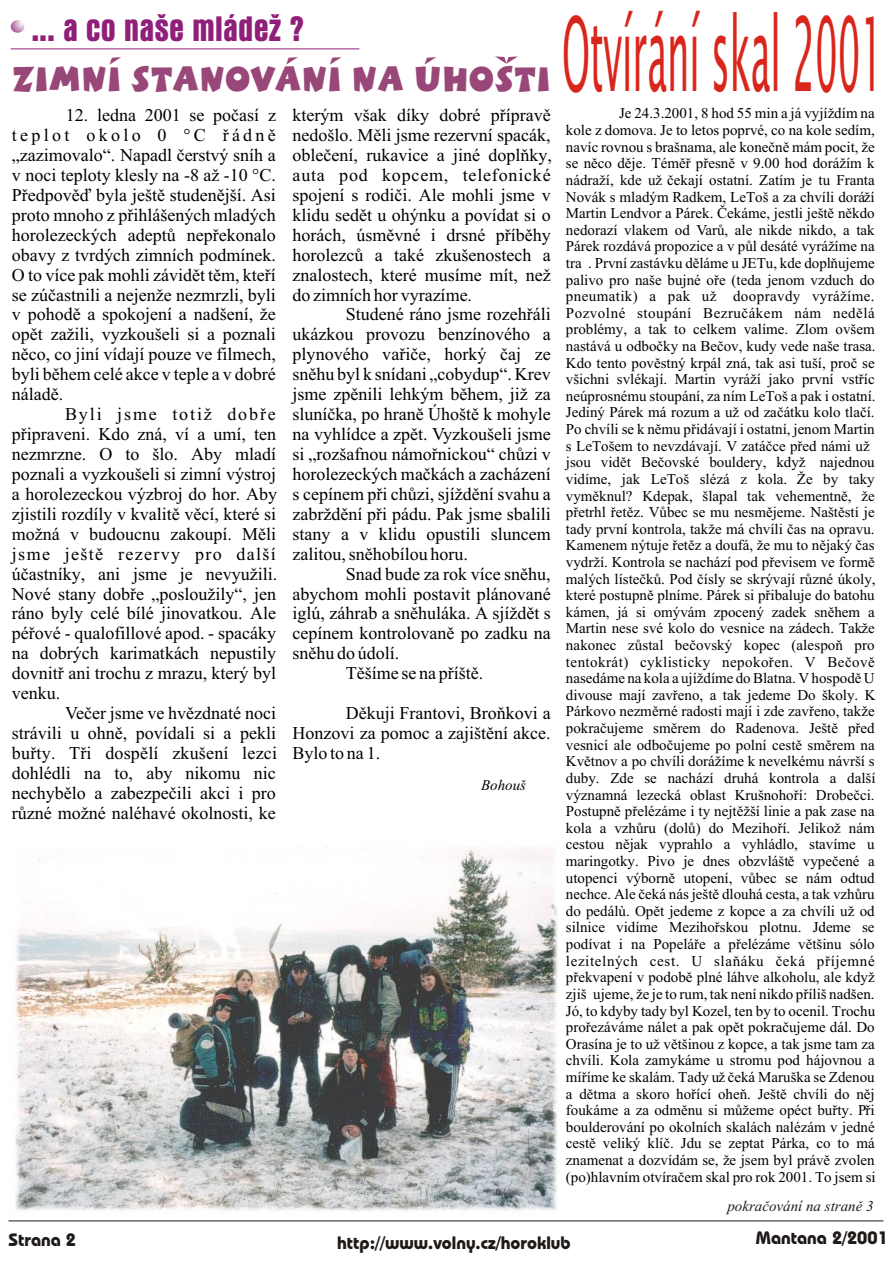
<style>
.page{position:relative;width:894px;height:1263px;background:#fff}
.page>*{position:absolute;margin:0;border:0;box-sizing:border-box;transform-origin:0 0}
.t1{font:102.45px "Lucida Sans Unicode";color:#d9261c;scale:.35 1}
.t2{font:36px "Boink LET";color:#994778;scale:1.1 1}
.t3{font:36px "Aurora Bd Cn BT";color:#8f1f78}
.t4{font:18px/20px "Times New Roman";color:#000;text-align:justify}
.t5{font:18px "Bauhaus Md BT";color:#1f1a17}
.t6{font:15px/16.6px "Times New Roman";color:#000;text-align:justify}
.t7{font:italic 15px "Times New Roman";color:#1f1a17}
.t8{font:italic 15px "Times New Roman";color:#000}
.s1{font-weight:700}
</style>
<div class="page">
<hr style="left:9px;top:1221px;width:874px;height:1px;background:#1f1a17">
<hr style="left:11px;top:49px;width:348px;height:1px;background:#8f1f78">
<svg style="left:11px;top:20px;width:13px;height:13px"></svg>
<svg style="left:495px;top:56px;width:23px;height:8px"></svg>
<img style="left:15px;top:849px;width:544px;height:362px">
<h2 class="t3" style="left:31px;top:14px;width:274px">... a co naše mládež?</h2>
<h2 class="t2" style="left:12px;top:55px;width:492px">ZIMNÍ STANOVÁNÍ NA ÚHOSTI</h2>
<p class="t4" style="left:12px;top:107px;width:266px;text-indent:54px">12. ledna 2001 se poèasí z teplot okolo 0 °C øádnì „zazimovalo“. Napadl èerstvý sníh a v noci teploty klesly na -8 až -10 °C.<br>Pøedpovìï byla ještì studenìjší. Asi proto mnoho z pøihlášených mladých horolezeckých adeptù nepøekonalo obavy z tvrdých zimních podmínek.<br>O to více pak mohli závidìt tìm, kteøí se zúèastnili a nejenže nezmrzli, byli v pohodì a spokojení a nadšení, že opìt zažili, vyzkoušeli si a poznali nìco, co jiní vídají pouze ve filmech, byli bìhem celé akce v teple a v dobré náladì.</p>
<p class="t4" style="left:12px;top:406px;width:267px;text-indent:53px">Byli jsme totiž dobøe pøipraveni. Kdo zná, ví a umí, ten nezmrzne. O to šlo. Aby mladí poznali a vyzkoušeli si zimní výstroj a horolezeckou výzbroj do hor. Aby zjistili rozdíly v kvalitì vìcí, které si možná v budoucnu zakoupí. Mìli jsme ještì rezervy pro další úèastníky, ani jsme je nevyužili.<br>Nové stany dobøe „posloužily“, jen ráno byly celé bílé jinovatkou. Ale péøové - qualofillové apod. - spacáky na dobrých karimatkách nepustily dovnitø ani trochu z mrazu, který byl venku.</p>
<p class="t4" style="left:12px;top:705px;width:267px;text-indent:53px">Veèer jsme ve hvìzdnaté noci strávili u ohnì, povídali si a pekli buøty. Tøi dospìlí zkušení lezci dohlédli na to, aby nikomu nic nechybìlo a zabezpeèili akci i pro rùzné možné naléhavé okolnosti, ke</p>
<p class="t4" style="left:293px;top:107px;width:261px">kterým však díky dobré pøípravì nedošlo. Mìli jsme rezervní spacák, obleèení, rukavice a jiné doplòky, auta pod kopcem, telefonické spojení s rodièi. Ale mohli jsme v klidu sedìt u ohýnku a povídat si o horách, úsmìvné i drsné pøíbìhy horolezcù a také zkušenostech a znalostech, které musíme mít, než do zimních hor vyrazíme.</p>
<p class="t4" style="left:293px;top:306px;width:260px;text-indent:53px">Studené ráno jsme rozehøáli ukázkou provozu benzínového a plynového vaøièe, horký èaj ze snìhu byl k snídani „cobydup“. Krev jsme zpìnili lehkým bìhem, již za sluníèka, po hranì Úhoštì k mohyle na vyhlídce a zpìt. Vyzkoušeli jsme si „rozšafnou námoønickou“ chùzi v horolezeckých maèkách a zacházení s cepínem pøi chùzi, sjíždìní svahu a zabrždìní pøi pádu. Pak jsme sbalili stany a v klidu opustili sluncem zalitou, snìhobílou horu.</p>
<p class="t4" style="left:346px;top:565px;width:207px">Snad bude za rok více snìhu,</p>
<p class="t4" style="left:293px;top:585px;width:260px">abychom mohli postavit plánované</p>
<p class="t4" style="left:293px;top:605px;width:260px">iglú, záhrab a snìhuláka. A sjíždìt s</p>
<p class="t4" style="left:293px;top:625px;width:260px">cepínem kontrolovanì po zadku na</p>
<p class="t4" style="left:293px;top:645px;width:108px">snìhu do údolí.</p>
<p class="t4" style="left:346px;top:665px;width:139px">Tìšíme se na pøíštì.</p>
<p class="t4" style="left:293px;top:705px;width:260px;text-indent:53px">Dìkuji Frantovi, Broòkovi a Honzovi za pomoc a zajištìní akce.<br>Bylo to na 1.</p>
<p class="t8" style="left:481px;top:780px;width:47px">Bohouš</p>
<h1 class="t1" style="left:562px;top:10px;width:920px">Otvírání skal 2001</h1>
<p class="t6" style="left:566px;top:107px;width:311px;text-indent:53px">Je 24.3.2001, 8 hod 55 min a já vyjíždím na kole z domova. Je to letos poprvé, co na kole sedím, navíc rovnou s brašnama, ale koneènì mám pocit, že se nìco dìje. Témìø pøesnì v 9.00 hod dorážím k nádraží, kde užèekají ostatní. Zatím je tu Franta Novák s mladým Radkem, LeToš a za chvíli doráží Martin Lendvor a Párek. Èekáme, jestli ještì nìkdo nedorazí vlakem od Varù, ale nikde nikdo, a tak Párek rozdává propozice a v pùl desáté vyrážíme na tra . První zastávku dìláme u JETu, kde doplòujeme palivo pro naše bujné oøe (teda jenom vzduch do pneumatik) a pak už doopravdy vyrážíme.<br>Pozvolné stoupání Bezruèákem nám nedìlá problémy, a tak to celkem valíme. Zlom ovšem nastává u odboèky na Beèov, kudy vede naše trasa.<br>Kdo tento povìstný krpál zná, tak asi tuší, proè se všichni svlékají. Martin vyráží jako první vstøíc neúprosnému stoupání, za ním LeToš a pak i ostatní.<br>Jediný Párek má rozum a užod zaèátku kolo tlaèí.<br>Po chvíli se k nìmu pøidávají i ostatní, jenom Martin s LeTošem to nevzdávají. V zatáèce pøed námi už jsou vidìt Beèovské bouldery, když najednou vidíme, jak LeToš slézá z kola. Že by taky vymìknul? Kdepak, šlapal tak vehementnì, že pøetrhl øetìz. Vùbec se mu nesmìjeme. Naštìstí je tady první kontrola, takže má chvíli èas na opravu.<br>Kamenem nýtuje øetìz a doufá, že mu to nìjaký èas vydrží. Kontrola se nachází pod pøevisem ve formì malých lísteèkù. Pod èísly se skrývají rùzné úkoly, které postupnì plníme. Párek si pøibaluje do batohu kámen, já si omývám zpocený zadek snìhem a Martin nese své kolo do vesnice na zádech. Takže nakonec zùstal beèovský kopec (alespoò pro tentokrát) cyklisticky nepokoøen. V Beèovì nasedáme na kola a ujíždíme do Blatna. V hospodì U divouse mají zavøeno, a tak jedeme Do školy. K Párkovo nezmìrné radosti mají i zde zavøeno, takže pokraèujeme smìrem do Radenova. Ještì pøed vesnicí ale odboèujeme po polní cestì smìrem na Kvìtnov a po chvíli dorážíme k nevelkému návrší s duby. Zde se nachází druhá kontrola a další významná lezecká oblast Krušnohoøí: Drobeèci.<br>Postupnì pøelézáme i ty nejtìžší linie a pak zase na kola a vzhùru (dolù) do Mezihoøí. Jelikož nám cestou nìjak vyprahlo a vyhládlo, stavíme u maringotky. Pivo je dnes obzvláštì vypeèené a utopenci výbornì utopení, vùbec se nám odtud nechce. Ale èeká nás ještì dlouhá cesta, a tak vzhùru do pedálù. Opìt jedeme z kopce a za chvíli už od silnice vidíme Mezihoøskou plotnu. Jdeme se podívat i na Popeláøe a pøelézáme vìtšinu sólo lezitelných cest. U slaòáku èeká pøíjemné pøekvapení v podobì plné láhve alkoholu, ale když zjiš ujeme, že je to rum, tak není nikdo pøíliš nadšen.<br>Jó, to kdyby tady byl Kozel, ten by to ocenil. Trochu proøezáváme nálet a pak opìt pokraèujeme dál. Do Orasína je to už vìtšinou z kopce, a tak jsme tam za chvíli. Kola zamykáme u stromu pod hájovnou a míøíme ke skalám. Tady už èeká Maruška se Zdenou a dìtma a skoro hoøící oheò. Ještì chvíli do nìj foukáme a za odmìnu si mùžeme opéct buøty. Pøi boulderování po okolních skalách nalézám v jedné cestì veliký klíè. Jdu se zeptat Párka, co to má znamenat a dozvídám se, že jsem byl právì zvolen (po)hlavním otvíraèem skal pro rok 2001. To jsem si</p>
<p class="t7" style="left:727px;top:1201px;width:148px">pokraèování na stranì 3</p>
<p class="t5" style="left:9px;top:1232px;width:69px">Strana 2</p>
<p class="t5" style="left:337px;top:1235px;width:235px">http://www.volny.cz/horoklub</p>
<p class="t5" style="left:756px;top:1230px;width:133px">Mantana <span class="s1">2</span>/2001</p>
</div>
